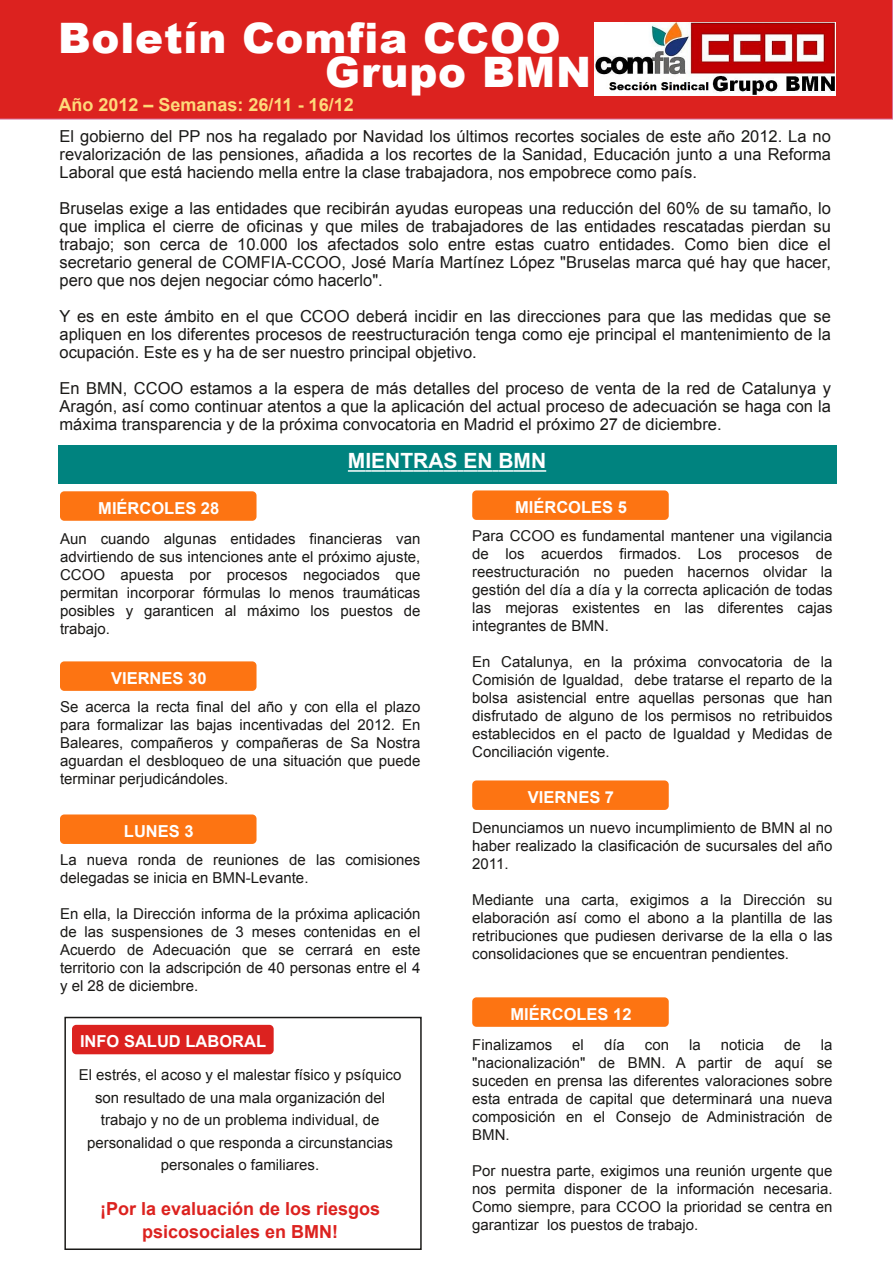
<style>
.page{position:relative;width:893px;height:1263px;background:#fff}
.page>*{position:absolute;margin:0;border:0;box-sizing:border-box;transform-origin:0 0}
.t1{font:900 42px/34.5px "Arial";letter-spacing:.02em;color:#fff}
.t2{font:700 21px "Arial";color:#fff}
.t3{font:700 18px/22.5px "Arial";color:#dc221f;text-align:center}
.t4{font:700 18px "Arial";color:#fed97a}
.t5{font:16.5px/18px "Arial";color:#1a1917;text-align:justify}
.t6{font:700 16.5px "Arial";color:#fff}
.t7{font:15px/18px "Arial";color:#1a1917;text-align:justify}
</style>
<div class="page">
<div style="left:0;top:0;width:893px;height:119px;background:#dc221f"></div>
<img style="left:595px;top:22px;width:241px;height:73px">
<div style="left:58px;top:445px;width:778px;height:38px;background:#00837f"></div>
<svg style="left:348px;top:470px;width:198px;height:2px"></svg>
<div style="left:60px;top:491px;width:197px;height:30px;background:#fd7412;border-radius:4px"></div>
<div style="left:472px;top:780px;width:197px;height:30px;background:#fd7412;border-radius:4px"></div>
<div style="left:64px;top:1017px;width:358px;height:233px;border:2px solid #1a1917"></div>
<div style="left:72px;top:1025px;width:202px;height:29px;background:#dc221f;border-radius:4px"></div>
<div style="left:60px;top:661px;width:197px;height:30px;background:#fd7412;border-radius:4px"></div>
<div style="left:472px;top:490px;width:197px;height:30px;background:#fd7412;border-radius:4px"></div>
<div style="left:60px;top:814px;width:197px;height:30px;background:#fd7412;border-radius:4px"></div>
<div style="left:472px;top:997px;width:197px;height:30px;background:#fd7412;border-radius:4px"></div>
<h1 class="t1" style="left:325px;top:21px;width:267px;text-indent:-267px">Boletín Comfia CCOO<br>Grupo BMN</h1>
<p class="t4" style="left:58px;top:94px;width:297px">Año 2012 – Semanas: 26/11 - 16/12</p>
<p class="t5" style="left:60px;top:128px;width:773px">El gobierno del PP nos ha regalado por Navidad los últimos recortes sociales de este año 2012. La no revalorización de las pensiones, añadida a los recortes de la Sanidad, Educación junto a una Reforma Laboral que está haciendo mella entre la clase trabajadora, nos empobrece como país.</p>
<p class="t5" style="left:60px;top:200px;width:773px">Bruselas exige a las entidades que recibirán ayudas europeas una reducción del 60% de su tamaño, lo que implica el cierre de oficinas y que miles de trabajadores de las entidades rescatadas pierdan su trabajo; son cerca de 10.000 los afectados solo entre estas cuatro entidades. Como bien dice el secretario general de COMFIA-CCOO, José María Martínez López "Bruselas marca qué hay que hacer, pero que nos dejen negociar cómo hacerlo".</p>
<p class="t5" style="left:60px;top:308px;width:773px">Y es en este ámbito en el que CCOO deberá incidir en las direcciones para que las medidas que se apliquen en los diferentes procesos de reestructuración tenga como eje principal el mantenimiento de la ocupación. Este es y ha de ser nuestro principal objetivo.</p>
<p class="t5" style="left:60px;top:380px;width:773px">En BMN, CCOO estamos a la espera de más detalles del proceso de venta de la red de Catalunya y Aragón, así como continuar atentos a que la aplicación del actual proceso de adecuación se haga con la máxima transparencia y de la próxima convocatoria en Madrid el próximo 27 de diciembre.</p>
<h2 class="t2" style="left:348px;top:448px;width:200px">MIENTRAS EN BMN</h2>
<p class="t6" style="left:98px;top:498px;width:123px">MIÉRCOLES 28</p>
<p class="t7" style="left:60px;top:530px;width:362px">Aun cuando algunas entidades financieras van advirtiendo de sus intenciones ante el próximo ajuste, CCOO apuesta por procesos negociados que permitan incorporar fórmulas lo menos traumáticas posibles y garanticen al máximo los puestos de trabajo.</p>
<p class="t6" style="left:111px;top:668px;width:97px">VIERNES 30</p>
<p class="t7" style="left:60px;top:698px;width:362px">Se acerca la recta final del año y con ella el plazo para formalizar las bajas incentivadas del 2012. En Baleares, compañeros y compañeras de Sa Nostra aguardan el desbloqueo de una situación que puede terminar perjudicándoles.</p>
<p class="t6" style="left:124px;top:822px;width:71px">LUNES 3</p>
<p class="t7" style="left:60px;top:851px;width:362px">La nueva ronda de reuniones de las comisiones delegadas se inicia en BMN-Levante.</p>
<p class="t7" style="left:60px;top:905px;width:362px">En ella, la Dirección informa de la próxima aplicación de las suspensiones de 3 meses contenidas en el Acuerdo de Adecuación que se cerrará en este territorio con la adscripción de 40 personas entre el 4 y el 28 de diciembre.</p>
<p class="t6" style="left:80px;top:1032px;width:188px">INFO SALUD LABORAL</p>
<p class="t7" style="left:79px;top:1064px;width:324px;line-height:22.5px;text-align:center">El estrés, el acoso y el malestar físico y psíquico son resultado de una mala organización del trabajo y no de un problema individual, de personalidad o que responda a circunstancias personales o familiares.</p>
<p class="t3" style="left:100px;top:1198px;width:282px">¡Por la evaluación de los riesgos psicosociales en BMN!</p>
<p class="t6" style="left:515px;top:498px;width:113px">MIÉRCOLES 5</p>
<p class="t7" style="left:472px;top:527px;width:362px">Para CCOO es fundamental mantener una vigilancia de los acuerdos firmados. Los procesos de reestructuración no pueden hacernos olvidar la gestión del día a día y la correcta aplicación de todas las mejoras existentes en las diferentes cajas integrantes de BMN.</p>
<p class="t7" style="left:472px;top:653px;width:362px">En Catalunya, en la próxima convocatoria de la Comisión de Igualdad, debe tratarse el reparto de la bolsa asistencial entre aquellas personas que han disfrutado de alguno de los permisos no retribuidos establecidos en el pacto de Igualdad y Medidas de Conciliación vigente.</p>
<p class="t6" style="left:528px;top:788px;width:88px">VIERNES 7</p>
<p class="t7" style="left:472px;top:819px;width:362px">Denunciamos un nuevo incumplimiento de BMN al no haber realizado la clasificación de sucursales del año 2011.</p>
<p class="t7" style="left:472px;top:891px;width:362px">Mediante una carta, exigimos a la Dirección su elaboración así como el abono a la plantilla de las retribuciones que pudiesen derivarse de la ella o las consolidaciones que se encuentran pendientes.</p>
<p class="t6" style="left:510px;top:1004px;width:123px">MIÉRCOLES 12</p>
<p class="t7" style="left:472px;top:1036px;width:82px">Finalizamos</p>
<p class="t7" style="left:572px;top:1036px;width:13px">el</p>
<p class="t7" style="left:604px;top:1036px;width:22px">día</p>
<p class="t7" style="left:645px;top:1036px;width:26px">con</p>
<p class="t7" style="left:689px;top:1036px;width:13px">la</p>
<p class="t7" style="left:721px;top:1036px;width:45px">noticia</p>
<p class="t7" style="left:784px;top:1036px;width:18px">de</p>
<p class="t7" style="left:472px;top:1036px;width:362px;text-indent:349px">la "nacionalización" de BMN. A partir de aquí se suceden en prensa las diferentes valoraciones sobre esta entrada de capital que determinará una nueva composición en el Consejo de Administración de BMN.</p>
<p class="t7" style="left:472px;top:1162px;width:362px">Por nuestra parte, exigimos una reunión urgente que nos permita disponer de la información necesaria.<br>Como siempre, para CCOO la prioridad se centra en garantizar los puestos de trabajo.</p>
</div>
